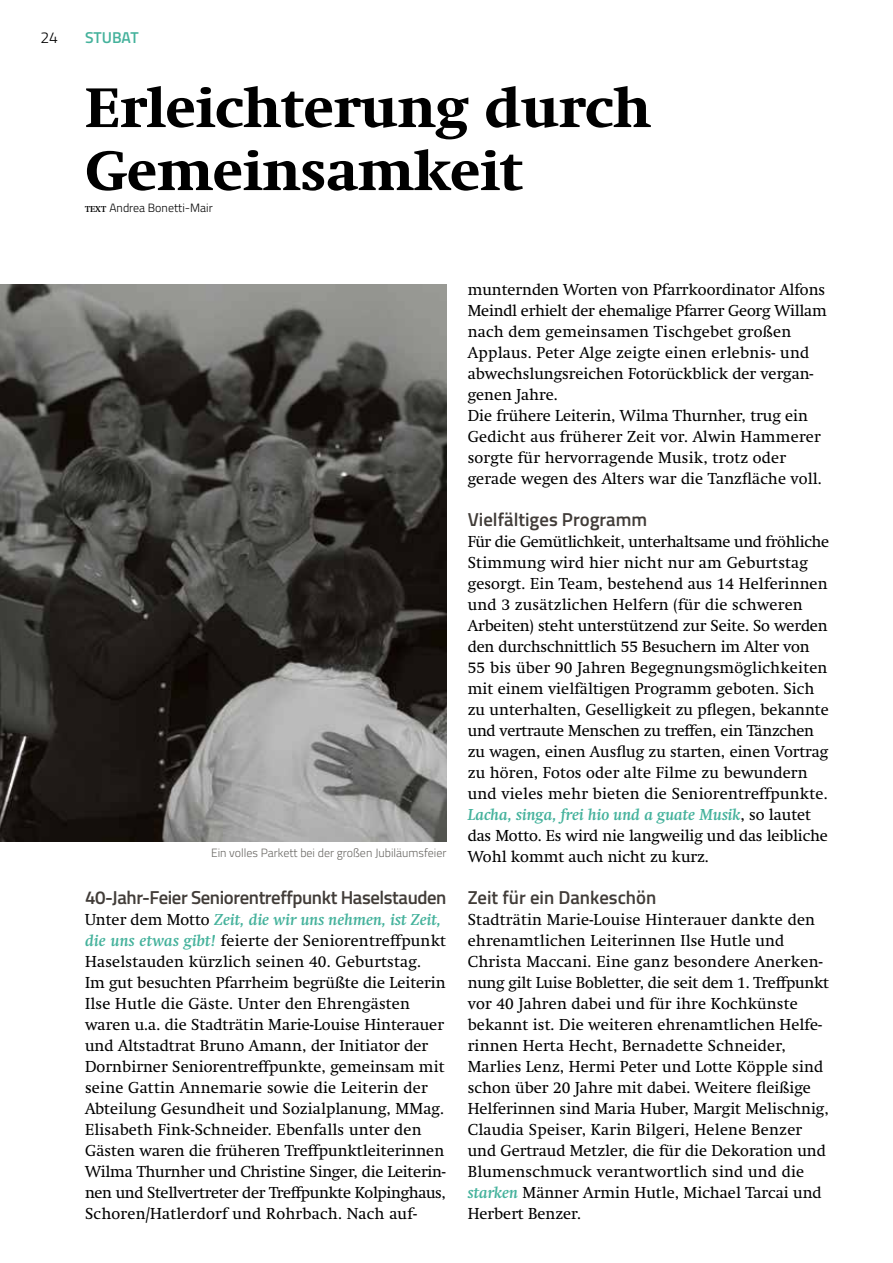
<style>
.page{position:relative;width:893px;height:1263px;background:#fff}
.page>*{position:absolute;margin:0;border:0;box-sizing:border-box;transform-origin:0 0}
.t1{font:800 54px/63px "Swift";color:#000}
.t2{font:600 18.75px "Titillium";letter-spacing:-.02em;color:#413c38}
.t3{font:600 18.75px "Titillium";color:#413c38}
.t4{font:15.75px/21px "Swift";letter-spacing:.005em;color:#000}
.t5{font:600 15.75px "Titillium";color:#45b29c}
.t6{font:300 15.75px "Titillium";color:#000}
.t7{font:300 12px "Titillium";color:#6a6864}
.t8{font:300 12px "Titillium";color:#000}
.s1{font-family:"Swift";font-weight:700;font-size:8.4px}
.s2{font-weight:700;font-style:italic;color:#45b29c}
</style>
<div class="page">
<img style="left:0;top:284px;width:446px;height:557px">
<p class="t6" style="left:40px;top:26px;width:19px">24</p>
<p class="t5" style="left:85px;top:26px;width:55px">STUBAT</p>
<h1 class="t1" style="left:85px;top:77px;width:567px">Erleichterung durch<br>Gemeinsamkeit</h1>
<p class="t8" style="left:85px;top:199px;width:129px"><span class="s1">text</span> Andrea Bonetti-Mair</p>
<p class="t7" style="left:211px;top:844px;width:237px">Ein volles Parkett bei der großen Jubiläumsfeier</p>
<p class="t2" style="left:85px;top:883px;width:363px">40-Jahr-Feier Seniorentreffpunkt Haselstauden</p>
<p class="t4" style="left:85px;top:909px;width:362px">Unter dem Motto <span class="s2">Zeit, die wir uns nehmen, ist Zeit, die uns etwas gibt!</span> feierte der Seniorentreffpunkt Haselstauden kürzlich seinen 40. Geburtstag.<br>Im gut besuchten Pfarrheim begrüßte die Leiterin Ilse Hutle die Gäste. Unter den Ehrengästen waren u.a. die Stadträtin Marie-Louise Hinterauer und Altstadtrat Bruno Amann, der Initiator der Dornbirner Seniorentreffpunkte, gemeinsam mit seine Gattin Annemarie sowie die Leiterin der Abteilung Gesundheit und Sozialplanung, MMag.<br>Elisabeth Fink-Schneider. Ebenfalls unter den Gästen waren die früheren Treffpunktleiterinnen Wilma Thurnher und Christine Singer, die Leiterin&shy;nen und Stellvertreter der Treffpunkte Kolpinghaus, Schoren/Hatlerdorf und Rohrbach. Nach auf-</p>
<p class="t4" style="left:468px;top:279px;width:360px">munternden Worten von Pfarrkoordinator Alfons Meindl erhielt der ehemalige Pfarrer Georg Willam nach dem gemeinsamen Tischgebet großen Applaus. Peter Alge zeigte einen erlebnis- und abwechslungsreichen Fotorückblick der vergan&shy;genen Jahre.<br>Die frühere Leiterin, Wilma Thurnher, trug ein Gedicht aus früherer Zeit vor. Alwin Hammerer sorgte für hervorragende Musik, trotz oder gerade wegen des Alters war die Tanzfläche voll.</p>
<p class="t3" style="left:468px;top:505px;width:181px">Vielfältiges Programm</p>
<p class="t4" style="left:468px;top:531px;width:363px">Für die Gemütlichkeit, unterhaltsame und fröhliche Stimmung wird hier nicht nur am Geburtstag gesorgt. Ein Team, bestehend aus 14 Helferinnen und 3 zusätzlichen Helfern (für die schweren Arbeiten) steht unterstützend zur Seite. So werden den durchschnittlich 55 Besuchern im Alter von 55 bis über 90 Jahren Begegnungsmöglichkeiten mit einem vielfältigen Programm geboten. Sich zu unterhalten, Geselligkeit zu pflegen, bekannte und vertraute Menschen zu treffen, ein Tänzchen zu wagen, einen Ausflug zu starten, einen Vortrag zu hören, Fotos oder alte Filme zu bewundern und vieles mehr bieten die Seniorentreffpunkte.<br><span class="s2">Lacha, singa, frei hio und a guate Musik</span>, so lautet das Motto. Es wird nie langweilig und das leibliche Wohl kommt auch nicht zu kurz.</p>
<p class="t3" style="left:468px;top:883px;width:190px">Zeit für ein Dankeschön</p>
<p class="t4" style="left:468px;top:909px;width:363px">Stadträtin Marie-Louise Hinterauer dankte den ehrenamtlichen Leiterinnen Ilse Hutle und Christa Maccani. Eine ganz besondere Anerken&shy;nung gilt Luise Bobletter, die seit dem 1. Treffpunkt vor 40 Jahren dabei und für ihre Kochkünste bekannt ist. Die weiteren ehrenamtlichen Helfe&shy;rinnen Herta Hecht, Bernadette Schneider, Marlies Lenz, Hermi Peter und Lotte Köpple sind schon über 20 Jahre mit dabei. Weitere fleißige Helferinnen sind Maria Huber, Margit Melischnig, Claudia Speiser, Karin Bilgeri, Helene Benzer und Gertraud Metzler, die für die Dekoration und Blumenschmuck verantwortlich sind und die <span class="s2">starken</span> Männer Armin Hutle, Michael Tarcai und Herbert Benzer.</p>
</div>
